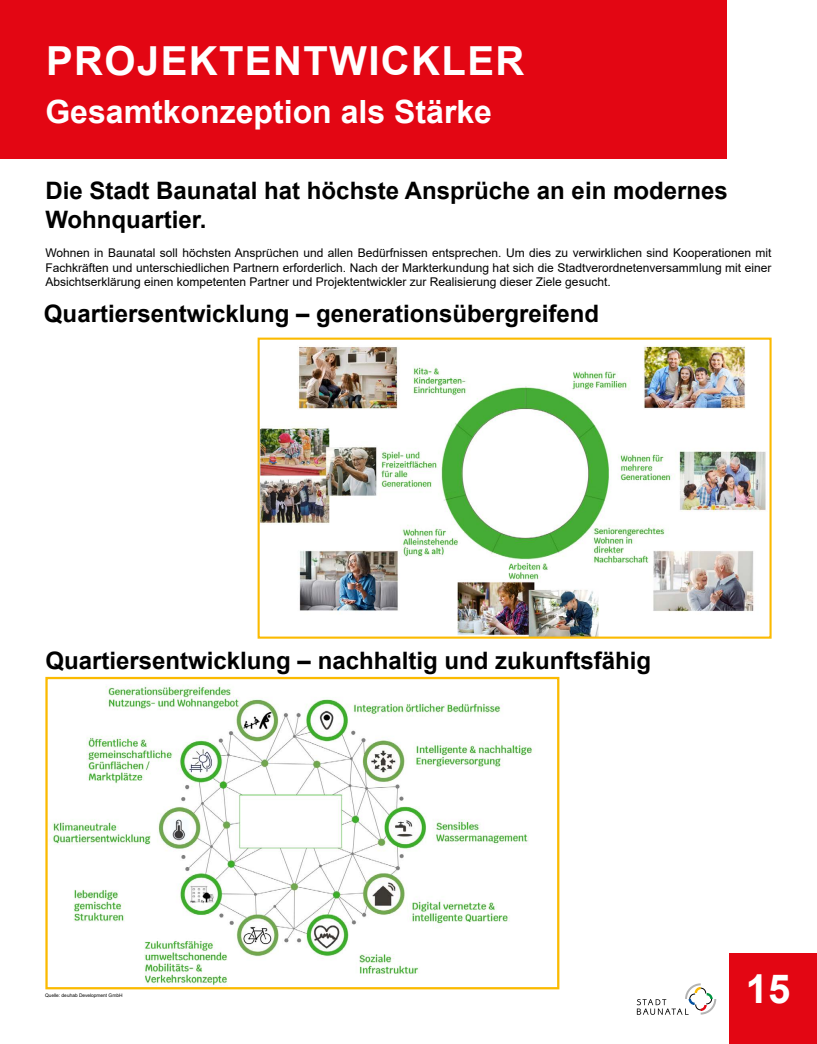
<style>
.page{position:relative;width:817px;height:1044px;background:#fff}
.page>*{position:absolute;margin:0;border:0;box-sizing:border-box;transform-origin:0 0}
.t1{font:700 40px "Arial";letter-spacing:.035em;color:#fff}
.t2{font:700 32px "Arial";color:#fff}
.t3{font:700 24px/28.8px "Arial";color:#000}
.t4{font:12px/14.4px "Arial";color:#000;text-align:justify}
.t5{font:4.8px "Arial";color:#000}
</style>
<div class="page">
<div style="left:0;top:0;width:726px;height:159px;background:#e30613"></div>
<div style="left:729px;top:953px;width:87px;height:90px;background:#e30613"></div>
<svg style="left:636px;top:983px;width:80px;height:31px"></svg>
<img style="left:48px;top:679px;width:508px;height:307px">
<div style="left:45px;top:676px;width:514px;height:313px;border:2px solid #fbba00"></div>
<img style="left:260px;top:345px;width:506px;height:290px">
<div style="left:257px;top:337px;width:514px;height:301px;border:2px solid #fbba00"></div>
<h1 class="t1" style="left:46px;top:32px;width:479px">PROJEKTENTWICKLER</h1>
<h2 class="t2" style="left:45px;top:89px;width:448px">Gesamtkonzeption als Stärke</h2>
<h3 class="t3" style="left:45px;top:177px;width:683px">Die Stadt Baunatal hat höchste Ansprüche an ein modernes<br>Wohnquartier.</h3>
<p class="t4" style="left:45px;top:245px;width:727px">Wohnen in Baunatal soll höchsten Ansprüchen und allen Bedürfnissen entsprechen. Um dies zu verwirklichen sind Kooperationen mit Fachkräften und unterschiedlichen Partnern erforderlich. Nach der Markterkundung hat sich die Stadtverordnetenversammlung mit einer Absichtserklärung einen kompetenten Partner und Projektentwickler zur Realisierung dieser Ziele gesucht.</p>
<h3 class="t3" style="left:44px;top:300px;width:556px">Quartiersentwicklung – generationsübergreifend</h3>
<h3 class="t3" style="left:45px;top:646px;width:607px">Quartiersentwicklung – nachhaltig und zukunftsfähig</h3>
<p class="t5" style="left:45px;top:992px;width:79px">Quelle: deuhab Development GmbH</p>
<h1 class="t1" style="left:745px;top:960px;width:46px">15</h1>
</div>
